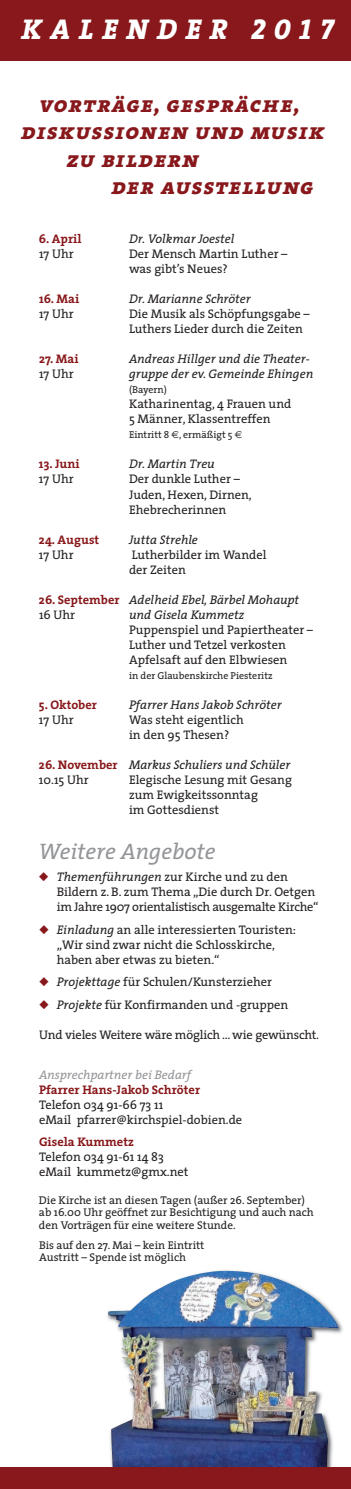
<style>
.page{position:relative;width:351px;height:1489px;background:#fff}
.page>*{position:absolute;margin:0;border:0;box-sizing:border-box;transform-origin:0 0}
.t1{font:italic 28.75px "The Serif Extra Bold Caps";letter-spacing:.3em;color:#fff}
.t2{font:italic 22.5px "The Serif Extra Bold Caps";letter-spacing:.05em;color:#88181b}
.t3{font:italic 22.5px "The Serif";color:#939598}
.t4{font:12.5px/15px "The Serif";color:#231f20}
.t5{font:italic 12.5px/15px "The Serif";color:#231f20}
.t6{font:700 12.5px "The Serif";color:#88181b}
.t7{font:italic 12.5px "The Serif";color:#939598}
.t8{font:11.25px/12.5px "The Serif";color:#231f20}
.t9{font:10px "The Serif";color:#231f20}
.s1{font-family:"Euro Sans"}
.s2{font-weight:700;font-style:normal;color:#88181b}
.s3{font-style:normal}
.s4{color:#88181b}
.s5{font-style:italic}
</style>
<div class="page">
<img style="left:108px;top:1270px;width:230px;height:197px">
<div style="left:0;top:0;width:351px;height:60px;background:#88181b"></div>
<div style="left:0;top:1467px;width:351px;height:21px;background:#88181b"></div>
<h1 class="t1" style="left:21px;top:20px;width:313px">KALENDER 2017</h1>
<h2 class="t2" style="left:39px;top:97px;width:262px">vorträge, gespräche,</h2>
<h2 class="t2" style="left:21px;top:124px;width:305px">diskussionen und musik</h2>
<h2 class="t2" style="left:66px;top:152px;width:134px">zu bildern</h2>
<h2 class="t2" style="left:111px;top:179px;width:203px">der ausstellung</h2>
<p class="t6" style="left:39px;top:235px;width:44px">6. April</p>
<p class="t5" style="left:129px;top:233px;width:107px">Dr. Volkmar Joestel</p>
<p class="t4" style="left:39px;top:248px;width:36px">17 Uhr</p>
<p class="t4" style="left:129px;top:248px;width:160px">Der Mensch Martin Luther – was gibt’s Neues?</p>
<p class="t6" style="left:39px;top:295px;width:42px">16. Mai</p>
<p class="t5" style="left:129px;top:293px;width:123px">Dr. Marianne Schröter</p>
<p class="t4" style="left:39px;top:308px;width:36px">17 Uhr</p>
<p class="t4" style="left:129px;top:308px;width:182px">Die Musik als Schöpfungsgabe –<br>Luthers Lieder durch die Zeiten</p>
<p class="t6" style="left:39px;top:355px;width:41px">27. Mai</p>
<p class="t5" style="left:129px;top:353px;width:182px">Andreas Hillger und die Theater-</p>
<p class="t4" style="left:39px;top:368px;width:36px">17 Uhr</p>
<p class="t5" style="left:129px;top:368px;width:186px">gruppe der ev. Gemeinde Ehingen</p>
<p class="t9" style="left:129px;top:386px;width:39px">(Bayern)</p>
<p class="t4" style="left:129px;top:398px;width:164px">Katharinentag, 4 Frauen und<br>5 Männer, Klassentreffen</p>
<p class="t9" style="left:129px;top:431px;width:115px">Eintritt 8 <span class="s1">€</span>, ermäßigt 5 <span class="s1">€</span></p>
<p class="t6" style="left:39px;top:460px;width:42px">13. Juni</p>
<p class="t5" style="left:129px;top:458px;width:87px">Dr. Martin Treu</p>
<p class="t4" style="left:39px;top:473px;width:36px">17 Uhr</p>
<p class="t4" style="left:129px;top:473px;width:124px">Der dunkle Luther –<br>Juden, Hexen, Dirnen,<br>Ehebrecherinnen</p>
<p class="t6" style="left:39px;top:535px;width:62px">24. August</p>
<p class="t5" style="left:129px;top:533px;width:70px">Jutta Strehle</p>
<p class="t4" style="left:39px;top:548px;width:36px">17 Uhr</p>
<p class="t4" style="left:129px;top:548px;width:139px">Lutherbilder im Wandel der Zeiten</p>
<p class="t5" style="left:39px;top:593px;width:262px"><span class="s2">26. September</span> Adelheid Ebel, Bärbel Mohaupt<br><span class="s3">16 Uhr</span></p>
<p class="t5" style="left:129px;top:608px;width:117px">und Gisela Kummetz</p>
<p class="t4" style="left:129px;top:623px;width:186px">Puppenspiel und Papiertheater –<br>Luther und Tetzel verkosten<br>Apfelsaft auf den Elbwiesen</p>
<p class="t9" style="left:129px;top:671px;width:145px">in der Glaubenskirche Piesteritz</p>
<p class="t6" style="left:39px;top:700px;width:59px">5. Oktober</p>
<p class="t5" style="left:129px;top:698px;width:154px">Pfarrer Hans Jakob Schröter</p>
<p class="t4" style="left:39px;top:713px;width:36px">17 Uhr</p>
<p class="t4" style="left:129px;top:713px;width:116px">Was steht eigentlich in den 95 Thesen?</p>
<p class="t5" style="left:39px;top:758px;width:253px"><span class="s2">26. November</span> Markus Schuliers und Schüler<br><span class="s3">10.15 Uhr</span></p>
<p class="t4" style="left:129px;top:773px;width:164px">Elegische Lesung mit Gesang zum Ewigkeitssonntag<br>im Gottesdienst</p>
<h2 class="t3" style="left:39px;top:843px;width:178px">Weitere Angebote</h2>
<p class="t4" style="left:57px;top:871px;width:263px;text-indent:-18px"><span class="s4">◆</span> <span class="s5">Themenführungen</span> zur Kirche und zu den<br>Bildern z. B. zum Thema „Die durch Dr. Oetgen im Jahre 1907 orientalistisch ausgemalte Kirche“</p>
<p class="t4" style="left:57px;top:923px;width:241px;text-indent:-18px"><span class="s4">◆</span> <span class="s5">Einladung</span> an alle interessierten Touristen: „Wir sind zwar nicht die Schlosskirche, haben aber etwas zu bieten.“</p>
<p class="t4" style="left:39px;top:976px;width:234px"><span class="s4">◆</span> <span class="s5">Projekttage</span> für Schulen/Kunsterzieher</p>
<p class="t4" style="left:39px;top:998px;width:251px"><span class="s4">◆</span> <span class="s5">Projekte</span> für Konfirmanden und -gruppen</p>
<p class="t4" style="left:39px;top:1028px;width:281px">Und vieles Weitere wäre möglich … wie gewünscht.</p>
<p class="t7" style="left:39px;top:1070px;width:153px">Ansprechpartner bei Bedarf</p>
<p class="t6" style="left:39px;top:1085px;width:162px">Pfarrer Hans-Jakob Schröter</p>
<p class="t4" style="left:39px;top:1098px;width:205px">Telefon 034 91-66 73 11<br>eMail pfarrer@kirchspiel-dobien.de</p>
<p class="t6" style="left:39px;top:1137px;width:96px">Gisela Kummetz</p>
<p class="t4" style="left:39px;top:1151px;width:151px">Telefon 034 91-61 14 83 eMail kummetz@gmx.net</p>
<p class="t8" style="left:39px;top:1195px;width:276px">Die Kirche ist an diesen Tagen (außer 26. September) ab 16.00 Uhr geöffnet zur Besichtigung und auch nach den Vorträgen für eine weitere Stunde.</p>
<p class="t8" style="left:39px;top:1240px;width:167px">Bis auf den 27. Mai – kein Eintritt<br>Austritt – Spende ist möglich</p>
</div>
